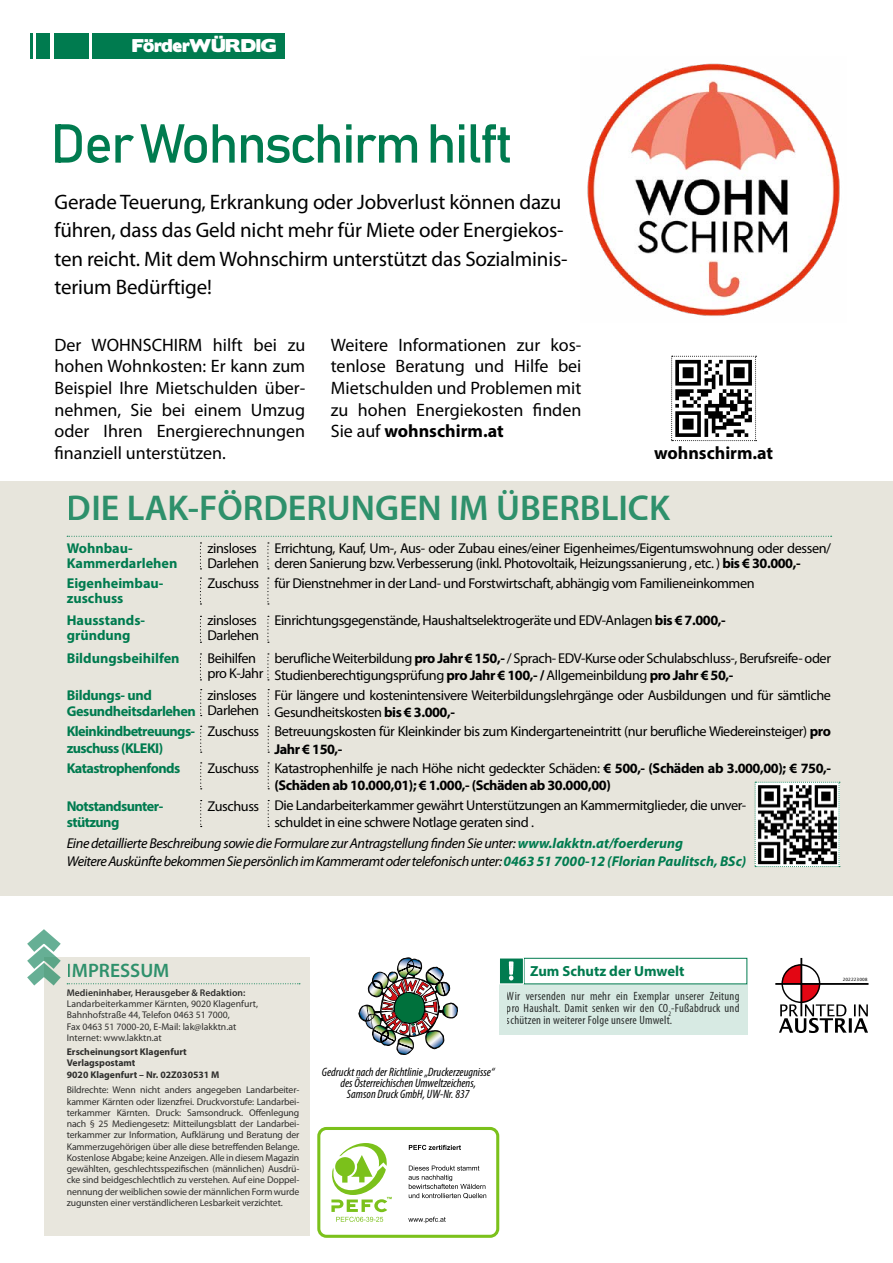
<style>
.page{position:relative;width:893px;height:1263px;background:#fff}
.page>*{position:absolute;margin:0;border:0;box-sizing:border-box;transform-origin:0 0}
.t1{font:54px "Bahnschrift";letter-spacing:-.035em;color:#007b4f}
.t2{font:600 36px "Myriad Pro";color:#007b4f}
.t3{font:21px/28.5px "Myriad Pro";letter-spacing:-.01em;color:#000}
.t4{font:600 19.5px "Myriad Pro";color:#007b4f}
.t5{font:18px/21.6px "Myriad Pro";color:#000;text-align:justify}
.t6{font:700 18px "Myriad Pro";color:#000}
.t7{font:16.5px "Boris Black Bloxx";color:#fff}
.t8{font:700 14.7px "Myriad Pro";color:#007b4f}
.t9{font:14.25px/15px "Myriad Pro";letter-spacing:-.03em;color:#000}
.t10{font:italic 14.25px/18px "Myriad Pro";letter-spacing:-.03em;color:#000}
.t11{font:700 14.25px/17.1px "Myriad Pro";letter-spacing:-.03em;color:#000}
.t12{font:700 14.25px/16.5px "Myriad Pro";letter-spacing:-.03em;color:#007b4f}
.t13{font:700 14.25px/15px "Myriad Pro";color:#007b4f}
.t14{font:italic condensed 12.15px/11.2px "Myriad Pro";color:#000;text-align:center}
.t15{font:condensed 12px/12px "Myriad Pro";letter-spacing:.02em;color:#000;text-align:justify}
.t16{font:9.75px/11.2px "Myriad Pro";color:#000}
.t17{font:700 9.75px/11.2px "Myriad Pro";color:#000}
.t18{font:600 9.75px "Myriad Pro";color:#000}
.t19{font:4.35px "Lucida Sans";color:#000}
.s1{font-weight:700}
.s2{font-weight:400}
.s3{font-weight:700;color:#007b4f}
</style>
<div class="page">
<div style="left:44px;top:957px;width:266px;height:279px;background:#e8e6dd"></div>
<div style="left:317px;top:1127px;width:182px;height:111px;border:3px solid #7bc11b;border-radius:8px"></div>
<svg style="left:409px;top:1145px;width:52px;height:5px"></svg>
<svg style="left:408px;top:1217px;width:38px;height:6px"></svg>
<svg style="left:409px;top:1165px;width:77px;height:33px"></svg>
<svg style="left:331px;top:1143px;width:61px;height:79px"></svg>
<img style="left:359px;top:958px;width:99px;height:96px">
<hr style="left:775px;top:983px;width:26px;height:2px;background:#000">
<hr style="left:800px;top:958px;width:2px;height:25px;background:#000">
<svg style="left:779px;top:964px;width:89px;height:69px"></svg>
<hr style="left:800px;top:983px;width:2px;height:33px;background:#000">
<div style="left:499px;top:984px;width:248px;height:50px;background:#d7eae3"></div>
<div style="left:524px;top:958px;width:223px;height:26px;border:1px solid #007b4f"></div>
<div style="left:499px;top:958px;width:25px;height:26px;background:#007b4f;border:1px solid #fff"></div>
<svg style="left:509px;top:961px;width:5px;height:19px"></svg>
<svg style="left:27px;top:929px;width:273px;height:57px"></svg>
<div style="left:0;top:481px;width:893px;height:414px;background:#e7e5dc"></div>
<svg style="left:67px;top:536px;width:765px;height:33px"></svg>
<svg style="left:200px;top:577px;width:1px;height:27px"></svg>
<svg style="left:267px;top:577px;width:2px;height:27px"></svg>
<svg style="left:200px;top:616px;width:1px;height:27px"></svg>
<svg style="left:267px;top:616px;width:2px;height:27px"></svg>
<svg style="left:200px;top:653px;width:1px;height:27px"></svg>
<svg style="left:267px;top:653px;width:2px;height:27px"></svg>
<svg style="left:200px;top:689px;width:2px;height:27px"></svg>
<svg style="left:268px;top:689px;width:1px;height:27px"></svg>
<svg style="left:200px;top:726px;width:2px;height:27px"></svg>
<svg style="left:268px;top:726px;width:1px;height:27px"></svg>
<svg style="left:755px;top:782px;width:85px;height:85px;background:#838585"></svg>
<svg style="left:200px;top:762px;width:2px;height:27px"></svg>
<svg style="left:268px;top:762px;width:1px;height:27px"></svg>
<svg style="left:200px;top:800px;width:2px;height:27px"></svg>
<svg style="left:268px;top:800px;width:1px;height:27px"></svg>
<div style="left:92px;top:33px;width:193px;height:25px;background:#007b4f"></div>
<div style="left:54px;top:33px;width:34px;height:25px;background:#007b4f"></div>
<div style="left:37px;top:33px;width:13px;height:25px;background:#007b4f"></div>
<hr style="left:30px;top:33px;width:3px;height:25px;background:#007b4f">
<img style="left:587px;top:63px;width:253px;height:253px">
<svg style="left:671px;top:356px;width:86px;height:85px"></svg>
<p class="t7" style="left:132px;top:33px;width:146px">FörderWÜRDIG</p>
<h1 class="t1" style="left:50px;top:110px;width:464px">Der Wohnschirm hilft</h1>
<h3 class="t3" style="left:55px;top:187px;width:515px">Gerade Teuerung, Erkrankung oder Jobverlust können dazu führen, dass das Geld nicht mehr für Miete oder Energiekos&shy;ten reicht. Mit dem Wohnschirm unterstützt das Sozialminis&shy;terium Bedürftige!</h3>
<p class="t5" style="left:55px;top:334px;width:252px">Der WOHNSCHIRM hilft bei zu hohen Wohnkosten: Er kann zum Beispiel Ihre Mietschulden über&shy;nehmen, Sie bei einem Umzug oder Ihren Energierechnungen finanziell unterstützen.</p>
<p class="t5" style="left:331px;top:334px;width:252px">Weitere Informationen zur kos&shy;tenlose Beratung und Hilfe bei Mietschulden und Problemen mit zu hohen Energiekosten finden Sie auf <span class="s1">wohnschirm.at</span></p>
<p class="t6" style="left:654px;top:442px;width:121px">wohnschirm.at</p>
<h2 class="t2" style="left:67px;top:484px;width:605px">DIE LAK-FÖRDERUNGEN IM ÜBERBLICK</h2>
<p class="t13" style="left:67px;top:540px;width:112px">Wohnbau-<br>Kammerdarlehen</p>
<p class="t9" style="left:208px;top:541px;width:53px">zinsloses<br>Darlehen</p>
<p class="t9" style="left:274px;top:541px;width:558px">Errichtung, Kauf, Um-, Aus- oder Zubau eines/einer Eigenheimes/Eigentumswohnung oder dessen/ deren Sanierung bzw. Verbesserung (inkl. Photovoltaik, Heizungssanierung , etc. ) <span class="s1">bis € 30.000,-</span></p>
<p class="t13" style="left:67px;top:575px;width:98px">Eigenheimbau&shy;zuschuss</p>
<p class="t9" style="left:208px;top:576px;width:549px">Zuschuss für Dienstnehmer in der Land- und Forstwirtschaft, abhängig vom Familieneinkommen</p>
<p class="t13" style="left:67px;top:612px;width:80px">Hausstands&shy;gründung</p>
<p class="t9" style="left:208px;top:612px;width:53px">zinsloses<br>Darlehen</p>
<p class="t9" style="left:274px;top:612px;width:453px">Einrichtungsgegenstände, Haushaltselektrogeräte und EDV-Anlagen <span class="s1">bis € 7.000,-</span></p>
<p class="t13" style="left:67px;top:650px;width:114px">Bildungsbeihilfen</p>
<p class="t9" style="left:208px;top:650px;width:57px">Beihilfen pro K-Jahr</p>
<p class="t9" style="left:274px;top:649px;width:558px;line-height:17.1px">berufliche Weiterbildung <span class="s1">pro Jahr € 150,-</span> / Sprach- EDV-Kurse oder Schulabschluss-, Berufsreife- oder<br>Studienberechtigungsprüfung <span class="s1">pro Jahr € 100,- /</span> Allgemeinbildung <span class="s1">pro Jahr € 50,-</span></p>
<p class="t12" style="left:67px;top:686px;width:131px">Bildungs- und<br>Gesundheitsdarlehen</p>
<p class="t9" style="left:208px;top:687px;width:53px">zinsloses<br>Darlehen</p>
<p class="t9" style="left:274px;top:686px;width:558px;line-height:17.1px">Für längere und kostenintensivere Weiterbildungslehrgänge oder Ausbildungen und für sämtliche<br>Gesundheitskosten <span class="s1">bis € 3.000,-</span></p>
<p class="t12" style="left:67px;top:723px;width:130px">Kleinkindbetreuungs&shy;zuschuss (KLEKI)</p>
<p class="t9" style="left:274px;top:723px;width:558px;line-height:17.1px;text-indent:-67px">Zuschuss Betreuungskosten für Kleinkinder bis zum Kindergarteneintritt (nur berufliche Wiedereinsteiger) <span class="s1">pro<br>Jahr € 150,-</span></p>
<p class="t12" style="left:67px;top:759px;width:115px">Katastrophenfonds</p>
<p class="t11" style="left:274px;top:759px;width:558px;text-indent:-67px"><span class="s2">Zuschuss Katastrophenhilfe je nach Höhe nicht gedeckter Schäden:</span> € 500,- (Schäden ab 3.000,00); € 750,- (Schäden ab 10.000,01); € 1.000,- (Schäden ab 30.000,00)</p>
<p class="t12" style="left:67px;top:797px;width:98px">Notstandsunter&shy;stützung</p>
<p class="t9" style="left:274px;top:797px;width:473px;line-height:17.1px;text-indent:-67px">Zuschuss Die Landarbeiterkammer gewährt Unterstützungen an Kammermitglieder, die unver&shy;schuldet in eine schwere Notlage geraten sind .</p>
<p class="t10" style="left:67px;top:833px;width:681px">Eine detaillierte Beschreibung sowie die Formulare zur Antragstellung finden Sie unter:<span class="s3">www.lakktn.at/foerderung<br></span>Weitere Auskünfte bekommen Sie persönlich im Kammeramt oder telefonisch unter: <span class="s3">0463 51 7000-12 (Florian Paulitsch, BSc)</span></p>
<h3 class="t4" style="left:67px;top:958px;width:104px">IMPRESSUM</h3>
<p class="t18" style="left:67px;top:986px;width:180px">Medieninhaber, Herausgeber &amp; Redaktion:</p>
<p class="t16" style="left:67px;top:998px;width:193px">Landarbeiterkammer Kärnten, 9020 Klagenfurt, Bahnhofstraße 44, Telefon 0463 51 7000,<br>Fax 0463 51 7000-20, E-Mail: lak@lakktn.at Internet: www.lakktn.at</p>
<p class="t17" style="left:67px;top:1046px;width:154px">Erscheinungsort Klagenfurt<br>Verlagspostamt<br>9020 Klagenfurt – Nr. 02Z030531 M</p>
<p class="t16" style="left:67px;top:1084px;width:234px;text-align:justify">Bildrechte: Wenn nicht anders angegeben Landarbeiter&shy;kammer Kärnten oder lizenzfrei. Druckvorstufe: Landarbei&shy;terkammer Kärnten. Druck: Samsondruck. Offenlegung nach § 25 Mediengesetz: Mitteilungsblatt der Landarbei&shy;terkammer zur Information, Aufklärung und Beratung der Kammerzugehörigen über alle diese betreffenden Belange.<br>Kostenlose Abgabe; keine Anzeigen. Alle in diesem Magazin gewählten, geschlechtsspezifischen (männlichen) Ausdrü&shy;cke sind beidgeschlechtlich zu verstehen. Auf eine Doppel&shy;nennung der weiblichen sowie der männlichen Form wurde zugunsten einer verständlicheren Lesbarkeit verzichtet.</p>
<p class="t8" style="left:530px;top:962px;width:156px">Zum Schutz der Umwelt</p>
<p class="t15" style="left:507px;top:990px;width:234px">Wir versenden nur mehr ein Exemplar unserer Zeitung pro Haushalt. Damit senken wir den CO<sub>2</sub>-Fußabdruck und schützen in weiterer Folge unsere Umwelt.</p>
<p class="t14" style="left:322px;top:1066px;width:174px">Gedruckt nach der Richtlinie „Druckerzeugnisse“ des Österreichischen Umweltzeichens,<br>Samson Druck GmbH, UW-Nr. 837</p>
<p class="t19" style="left:843px;top:977px;width:26px">202223008</p>
</div>
